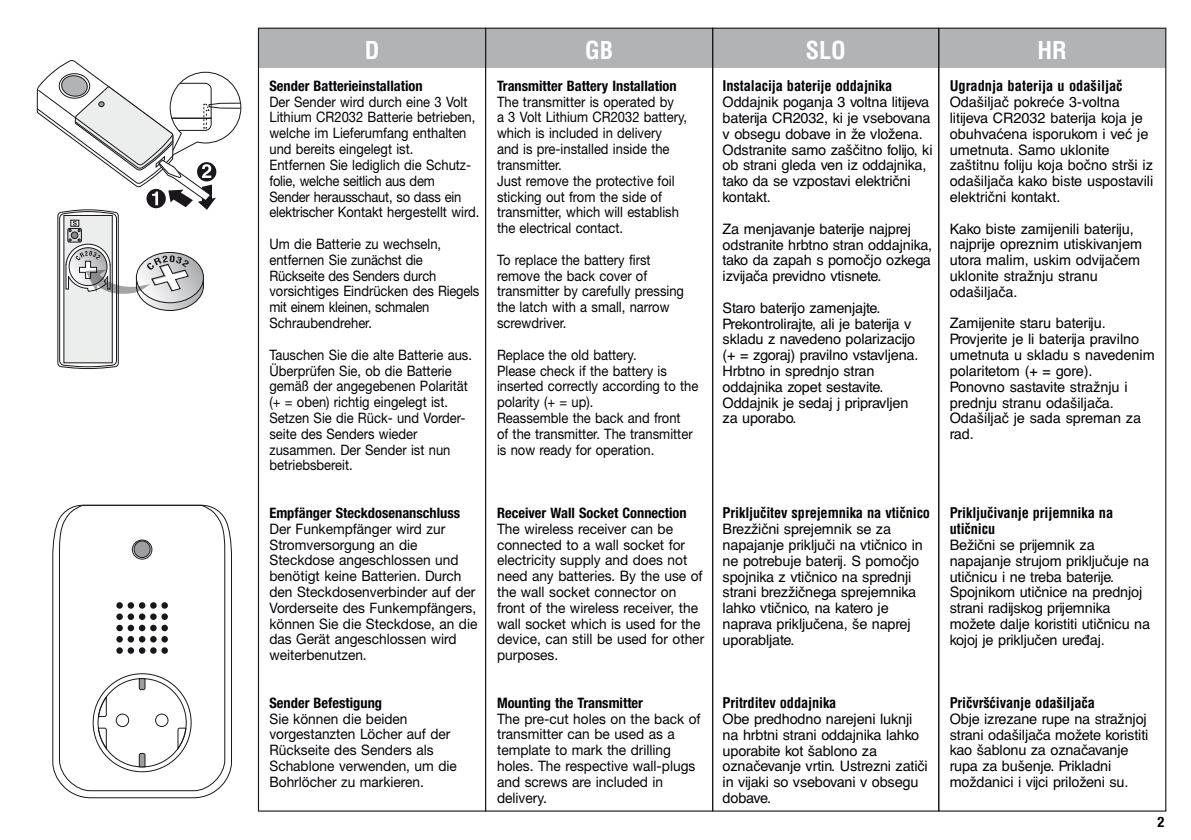
<style>
.page{position:relative;width:1191px;height:840px;background:#fff}
.page>*{position:absolute;margin:0;border:0;box-sizing:border-box;transform-origin:0 0}
.t1{font:700 condensed 24px "Helvetica";color:#fff}
.t2{font:14.4px/15.8px "Helvetica LTCE";letter-spacing:-.01em;color:#000206}
.t3{font:14.4px/15.8px "Helvetica Neue";color:#000206;scale:.9 1}
.t4{font:14.4px/15.8px "Helvetica Neue";color:#000206;scale:.95 1}
.t5{font:700 condensed 14.4px/15.8px "Helvetica LTCE";letter-spacing:-.01em;color:#000206}
.t6{font:700 condensed 14.4px "Helvetica Neue";color:#000206}
.t7{font:700 condensed 14.4px "Helvetica Neue";color:#000}
</style>
<div class="page">
<div style="left:258px;top:28px;width:907px;height:39px;background:#b1b3b4"></div>
<div style="left:938px;top:28px;width:228px;height:783px;border:1px solid #1a171c"></div>
<svg style="left:37px;top:60px;width:205px;height:309px"></svg>
<svg style="left:52px;top:520px;width:180px;height:278px"></svg>
<svg style="left:58px;top:504px;width:168px;height:287px"></svg>
<div style="left:132px;top:539px;width:20px;height:20px;border:1px solid #1a171c;border-radius:50%"></div>
<div style="left:134px;top:540px;width:16px;height:17px;background:#9c9e9f;border-radius:50%"></div>
<div style="left:134px;top:540px;width:16px;height:17px;border:1px solid #1a171c;border-radius:50%"></div>
<div style="left:116px;top:602px;width:7px;height:6px;background:#1a171c;border-radius:50%"></div>
<div style="left:150px;top:602px;width:7px;height:6px;background:#1a171c;border-radius:50%"></div>
<div style="left:161px;top:602px;width:7px;height:6px;background:#1a171c;border-radius:50%"></div>
<div style="left:116px;top:613px;width:7px;height:6px;background:#1a171c;border-radius:50%"></div>
<svg style="left:128px;top:602px;width:17px;height:17px"></svg>
<div style="left:150px;top:613px;width:7px;height:6px;background:#1a171c;border-radius:50%"></div>
<div style="left:161px;top:613px;width:7px;height:6px;background:#1a171c;border-radius:50%"></div>
<div style="left:116px;top:624px;width:7px;height:7px;background:#1a171c;border-radius:50%"></div>
<div style="left:128px;top:624px;width:6px;height:7px;background:#1a171c;border-radius:50%"></div>
<div style="left:139px;top:624px;width:6px;height:7px;background:#1a171c;border-radius:50%"></div>
<div style="left:150px;top:624px;width:7px;height:7px;background:#1a171c;border-radius:50%"></div>
<div style="left:161px;top:624px;width:7px;height:7px;background:#1a171c;border-radius:50%"></div>
<svg style="left:116px;top:635px;width:7px;height:7px"></svg>
<svg style="left:128px;top:635px;width:6px;height:7px"></svg>
<svg style="left:139px;top:635px;width:6px;height:7px"></svg>
<svg style="left:150px;top:635px;width:7px;height:7px"></svg>
<svg style="left:161px;top:635px;width:7px;height:7px"></svg>
<div style="left:116px;top:647px;width:7px;height:6px;background:#1a171c;border-radius:50%"></div>
<svg style="left:128px;top:647px;width:17px;height:6px"></svg>
<div style="left:150px;top:647px;width:7px;height:6px;background:#1a171c;border-radius:50%"></div>
<div style="left:161px;top:647px;width:7px;height:6px;background:#1a171c;border-radius:50%"></div>
<div style="left:116px;top:713px;width:13px;height:13px;border:1px solid #1a171c;border-radius:50%"></div>
<div style="left:155px;top:713px;width:13px;height:13px;border:1px solid #1a171c;border-radius:50%"></div>
<svg style="left:139px;top:752px;width:7px;height:15px"></svg>
<svg style="left:139px;top:677px;width:7px;height:13px"></svg>
<svg style="left:177px;top:727px;width:10px;height:23px"></svg>
<svg style="left:98px;top:727px;width:9px;height:23px"></svg>
<svg style="left:98px;top:694px;width:9px;height:22px"></svg>
<h1 class="t1" style="left:365px;top:35px;width:16px">D</h1>
<h1 class="t1" style="left:585px;top:35px;width:30px">GB</h1>
<h1 class="t1" style="left:805px;top:35px;width:42px">SLO</h1>
<h1 class="t1" style="left:1037px;top:36px;width:31px">HR</h1>
<p class="t6" style="left:269px;top:77px;width:155px">Sender Batterieinstallation</p>
<p class="t3" style="left:269px;top:93px;width:235px">Der Sender wird durch eine 3 Volt Lithium CR2032 Batterie betrieben, welche im Lieferumfang enthalten und bereits eingelegt ist.<br>Entfernen Sie lediglich die Schutz&shy;folie, welche seitlich aus dem<br>Sender herausschaut, so dass ein elektrischer Kontakt hergestellt wird.</p>
<p class="t3" style="left:269px;top:236px;width:235px">Um die Batterie zu wechseln, entfernen Sie zunächst die<br>Rückseite des Senders durch vorsichtiges Eindrücken des Riegels mit einem kleinen, schmalen<br>Schraubendreher.</p>
<p class="t3" style="left:269px;top:346px;width:226px">Tauschen Sie die alte Batterie aus.<br>Überprüfen Sie, ob die Batterie gemäß der angegebenen Polarität (+ = oben) richtig eingelegt ist.<br>Setzen Sie die Rück- und Vorder&shy;seite des Senders wieder zusammen. Der Sender ist nun betriebsbereit.</p>
<p class="t6" style="left:269px;top:504px;width:192px">Empfänger Steckdosenanschluss</p>
<p class="t4" style="left:269px;top:520px;width:220px">Der Funkempfänger wird zur<br>Stromversorgung an die<br>Steckdose angeschlossen und benötigt keine Batterien. Durch den Steckdosenverbinder auf der<br>Vorderseite des Funkempfängers, können Sie die Steckdose, an die das Gerät angeschlossen wird weiterbenutzen.</p>
<p class="t6" style="left:269px;top:693px;width:114px">Sender Befestigung</p>
<p class="t4" style="left:269px;top:710px;width:199px">Sie können die beiden vorgestanzten Löcher auf der<br>Rückseite des Senders als<br>Schablone verwenden, um die<br>Bohrlöcher zu markieren.</p>
<p class="t5" style="left:949px;top:78px;width:174px">Ugradnja baterija u odašiljač</p>
<p class="t2" style="left:949px;top:94px;width:205px">Odašiljač pokreće 3-voltna litijeva CR2032 baterija koja je obuhvaćena isporukom i već je umetnuta. Samo uklonite zaštitnu foliju koja bočno strši iz odašiljača kako biste uspostavili električni kontakt.</p>
<p class="t2" style="left:949px;top:221px;width:194px">Kako biste zamijenili bateriju, najprije opreznim utiskivanjem utora malim, uskim odvijačem uklonite stražnju stranu odašiljača.</p>
<p class="t2" style="left:949px;top:315px;width:206px">Zamijenite staru bateriju.<br>Provjerite je li baterija pravilno umetnuta u skladu s navedenim polaritetom (+ = gore).<br>Ponovno sastavite stražnju i prednju stranu odašiljača.<br>Odašiljač je sada spreman za rad.</p>
<p class="t6" style="left:497px;top:77px;width:181px">Transmitter Battery Installation</p>
<p class="t3" style="left:497px;top:93px;width:213px">The transmitter is operated by<br>a 3 Volt Lithium CR2032 battery, which is included in delivery and is pre-installed inside the transmitter.<br>Just remove the protective foil sticking out from the side of transmitter, which will establish the electrical contact.</p>
<p class="t3" style="left:497px;top:251px;width:209px">To replace the battery first remove the back cover of transmitter by carefully pressing the latch with a small, narrow screwdriver.</p>
<p class="t3" style="left:497px;top:346px;width:225px">Replace the old battery.<br>Please check if the battery is inserted correctly according to the polarity (+ = up).<br>Reassemble the back and front<br>of the transmitter. The transmitter is now ready for operation.</p>
<p class="t5" style="left:722px;top:78px;width:171px">Instalacija baterije oddajnika</p>
<p class="t2" style="left:722px;top:94px;width:211px">Oddajnik poganja 3 voltna litijeva baterija CR2032, ki je vsebovana v obsegu dobave in že vložena.<br>Odstranite samo zaščitno folijo, ki ob strani gleda ven iz oddajnika, tako da se vzpostavi električni kontakt.</p>
<p class="t2" style="left:722px;top:221px;width:211px">Za menjavanje baterije najprej odstranite hrbtno stran oddajnika, tako da zapah s pomočjo ozkega izvijača previdno vtisnete.</p>
<p class="t2" style="left:722px;top:300px;width:197px">Staro baterijo zamenjajte.<br>Prekontrolirajte, ali je baterija v skladu z navedeno polarizacijo (+ = zgoraj) pravilno vstavljena.<br>Hrbtno in sprednjo stran oddajnika zopet sestavite.<br>Oddajnik je sedaj j pripravljen za uporabo.</p>
<p class="t5" style="left:949px;top:504px;width:165px">Priključivanje prijemnika na utičnicu</p>
<p class="t2" style="left:949px;top:536px;width:202px">Bežični se prijemnik za napajanje strujom priključuje na utičnicu i ne treba baterije.<br>Spojnikom utičnice na prednjoj strani radijskog prijemnika možete dalje koristiti utičnicu na kojoj je priključen uređaj.</p>
<p class="t5" style="left:722px;top:505px;width:209px">Priključitev sprejemnika na vtičnico</p>
<p class="t2" style="left:722px;top:521px;width:202px">Brezžični sprejemnik se za napajanje priključi na vtičnico in ne potrebuje baterij. S pomočjo spojnika z vtičnico na sprednji strani brezžičnega sprejemnika lahko vtičnico, na katero je naprava priključena, še naprej uporabljate.</p>
<p class="t6" style="left:497px;top:504px;width:191px">Receiver Wall Socket Connection</p>
<p class="t4" style="left:497px;top:520px;width:219px">The wireless receiver can be connected to a wall socket for electricity supply and does not need any batteries. By the use of the wall socket connector on front of the wireless receiver, the wall socket which is used for the device, can still be used for other purposes.</p>
<p class="t6" style="left:497px;top:693px;width:147px">Mounting the Transmitter</p>
<p class="t4" style="left:497px;top:710px;width:216px">The pre-cut holes on the back of transmitter can be used as a template to mark the drilling holes. The respective wall-plugs and screws are included in delivery.</p>
<p class="t5" style="left:949px;top:694px;width:147px">Pričvršćivanje odašiljača</p>
<p class="t2" style="left:949px;top:710px;width:200px">Obje izrezane rupe na stražnjoj strani odašiljača možete koristiti kao šablonu za označavanje rupa za bušenje. Prikladni moždanici i vijci priloženi su.</p>
<p class="t5" style="left:722px;top:694px;width:115px">Pritrditev oddajnika</p>
<p class="t2" style="left:722px;top:710px;width:207px">Obe predhodno narejeni luknji na hrbtni strani oddajnika lahko uporabite kot šablono za označevanje vrtin. Ustrezni zatiči in vijaki so vsebovani v obsegu dobave.</p>
<p class="t7" style="left:1157px;top:812px;width:8px">2</p>
</div>
